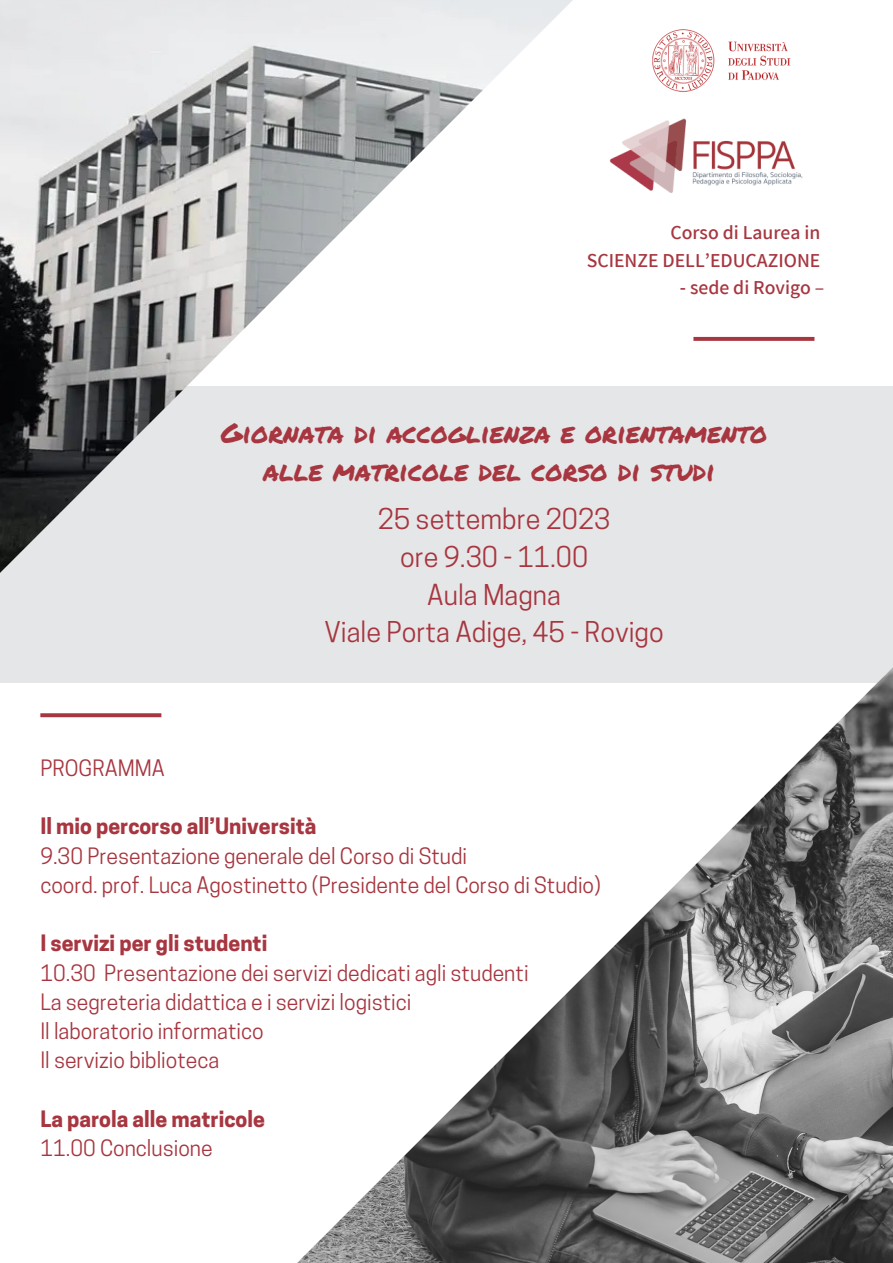
<style>
.page{position:relative;width:893px;height:1263px;background:#fff}
.page>*{position:absolute;margin:0;border:0;box-sizing:border-box;transform-origin:0 0}
.t1{font:27.45px/38.2px "Permanent Marker";color:#a73640;text-align:center}
.t2{font:26.92px "Cooper Hewitt";color:#a73640}
.t3{font:21.23px "Cooper Hewitt";color:#a73640}
.t4{font:700 21.23px "Cooper Hewitt";color:#a73640}
.t5{font:600 19.73px "Assistant";color:#a73640}
</style>
<div class="page">
<svg style="left:40px;top:713px;width:121px;height:4px"></svg>
<img style="left:652px;top:29px;width:139px;height:63px">
<img style="left:609px;top:118px;width:194px;height:75px">
<svg style="left:693px;top:337px;width:121px;height:4px"></svg>
<div style="left:0;top:387px;width:893px;height:296px;background:#e5e6e7"></div>
<img style="left:296px;top:641px;width:597px;height:622px">
<img style="left:0;top:0;width:573px;height:579px">
<p class="t5" style="left:670px;top:219px;width:152px">Corso di Laurea in</p>
<p class="t5" style="left:586px;top:247px;width:235px">SCIENZE DELL’EDUCAZIONE</p>
<p class="t5" style="left:680px;top:274px;width:146px">- sede di Rovigo –</p>
<p class="t1" style="left:221px;top:413px;width:548px">GIORNATA DI ACCOGLIENZA E ORIENTAMENTO<br>ALLE MATRICOLE DEL CORSO DI STUDI</p>
<p class="t3" style="left:40px;top:760px;width:126px">PROGRAMMA</p>
<p class="t2" style="left:378px;top:509px;width:234px">25 settembre 2023</p>
<p class="t2" style="left:400px;top:547px;width:190px">ore 9.30 - 11.00</p>
<p class="t2" style="left:427px;top:584px;width:135px">Aula Magna</p>
<p class="t2" style="left:324px;top:622px;width:341px">Viale Porta Adige, 45 - Rovigo</p>
<p class="t4" style="left:40px;top:818px;width:278px">Il mio percorso all’Università</p>
<p class="t3" style="left:40px;top:847px;width:428px">9.30 Presentazione generale del Corso di Studi</p>
<p class="t3" style="left:40px;top:877px;width:562px">coord. prof. Luca Agostinetto (Presidente del Corso di Studio)</p>
<p class="t4" style="left:40px;top:935px;width:228px">I servizi per gli studenti</p>
<p class="t3" style="left:40px;top:965px;width:490px">10.30 Presentazione dei servizi dedicati agli studenti</p>
<p class="t3" style="left:40px;top:994px;width:373px">La segreteria didattica e i servizi logistici</p>
<p class="t3" style="left:40px;top:1023px;width:225px">Il laboratorio informatico</p>
<p class="t3" style="left:40px;top:1052px;width:180px">Il servizio biblioteca</p>
<p class="t4" style="left:40px;top:1111px;width:226px">La parola alle matricole</p>
<p class="t3" style="left:40px;top:1140px;width:174px">11.00 Conclusione</p>
</div>
